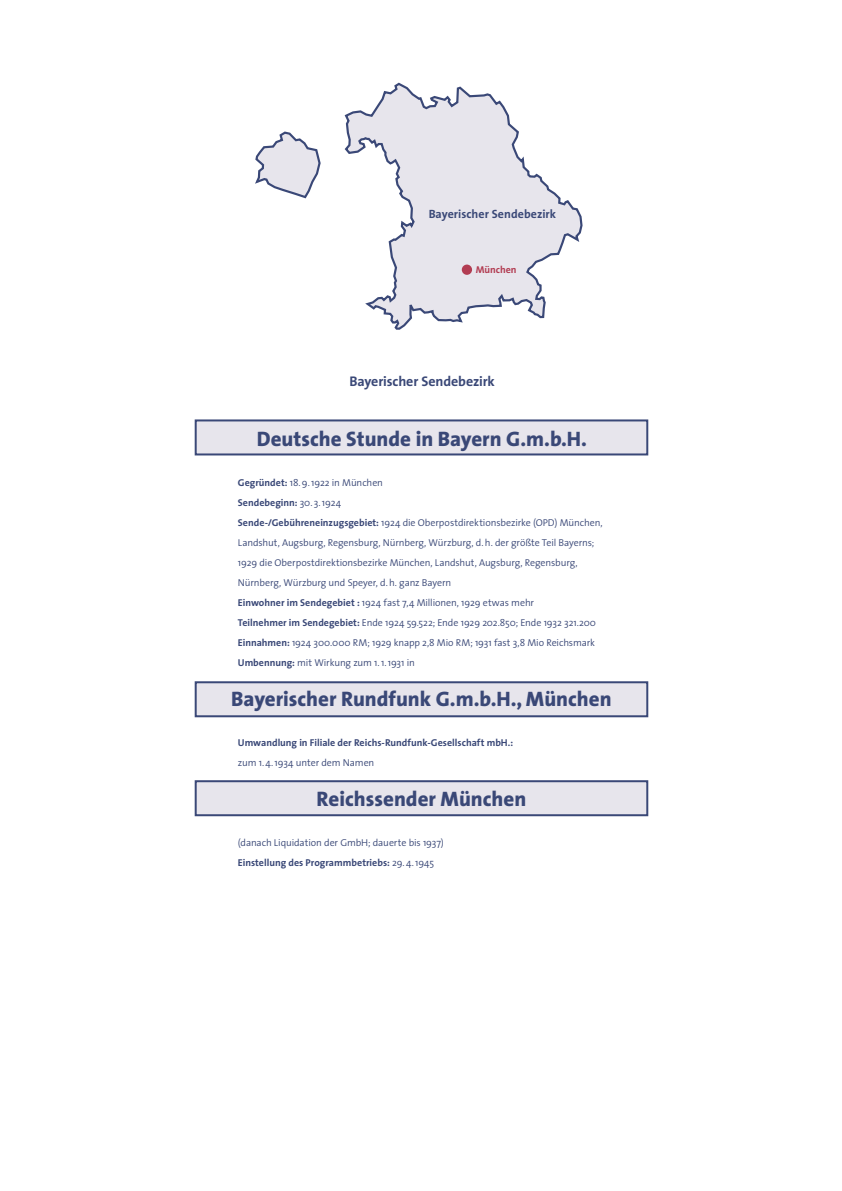
<style>
.page{position:relative;width:842px;height:1191px;background:#fff}
.page>*{position:absolute;margin:0;border:0;box-sizing:border-box;transform-origin:0 0}
.t1{font:800 21px "The Sans";color:#3a4877}
.t2{font:700 14px "The Sans";letter-spacing:-.005em;color:#3a4877}
.t3{font:700 12px "The Sans";letter-spacing:.005em;color:#3a4877}
.t4{font:300 10px/20px "The Sans";letter-spacing:-.01em;color:#3a4877}
.t5{font:700 10px "The Sans";color:#3a4877}
.t6{font:700 10px "The Sans";color:#b23c52}
.s1{font-weight:700}
</style>
<div class="page">
<svg style="left:194px;top:419px;width:455px;height:37px;background:#d3d3de"></svg>
<svg style="left:194px;top:681px;width:455px;height:37px;background:#d3d3de"></svg>
<svg style="left:194px;top:780px;width:455px;height:37px;background:#d3d3de"></svg>
<svg style="left:344px;top:82px;width:239px;height:248px"></svg>
<svg style="left:255px;top:131px;width:66px;height:68px"></svg>
<div style="left:462px;top:264px;width:10px;height:11px;background:#b23c52;border-radius:50%"></div>
<p class="t3" style="left:429px;top:206px;width:129px">Bayerischer Sendebezirk</p>
<p class="t6" style="left:476px;top:264px;width:43px">München</p>
<h2 class="t2" style="left:349px;top:372px;width:147px">Bayerischer Sendebezirk</h2>
<h1 class="t1" style="left:257px;top:425px;width:332px">Deutsche Stunde in Bayern G.m.b.H.</h1>
<p class="t4" style="left:238px;top:473px;width:366px"><span class="s1">Gegründet:</span> 18.9.1922 in München<br><span class="s1">Sendebeginn:</span> 30. 3.1924<br><span class="s1">Sende-/Gebühreneinzugsgebiet:</span> 1924 die Oberpostdirektionsbezirke (OPD) München, Landshut, Augsburg, Regensburg, Nürnberg, Würzburg, d.h. der größte Teil Bayerns; 1929 die Oberpostdirektionsbezirke München, Landshut, Augsburg, Regensburg, Nürnberg, Würzburg und Speyer, d.h. ganz Bayern<br><span class="s1">Einwohner im Sendegebiet :</span> 1924 fast 7,4 Millionen, 1929 etwas mehr<br><span class="s1">Teilnehmer im Sendegebiet:</span> Ende 1924 59.522; Ende 1929 202.850; Ende 1932 321.200<br><span class="s1">Einnahmen:</span> 1924 300.000 RM; 1929 knapp 2,8 Mio RM; 1931 fast 3,8 Mio Reichsmark <span class="s1">Umbennung:</span> mit Wirkung zum 1.1.1931 in</p>
<h1 class="t1" style="left:231px;top:685px;width:382px">Bayerischer Rundfunk G.m.b.H., München</h1>
<p class="t5" style="left:238px;top:736px;width:277px">Umwandlung in Filiale der Reichs-Rundfunk-Gesellschaft mbH.:</p>
<p class="t4" style="left:238px;top:753px;width:138px">zum 1.4.1934 unter dem Namen</p>
<h1 class="t1" style="left:317px;top:785px;width:211px">Reichssender München</h1>
<p class="t4" style="left:238px;top:833px;width:207px">(danach Liquidation der GmbH; dauerte bis 1937)<br><span class="s1">Einstellung des Programmbetriebs:</span> 29.4.1945</p>
</div>
